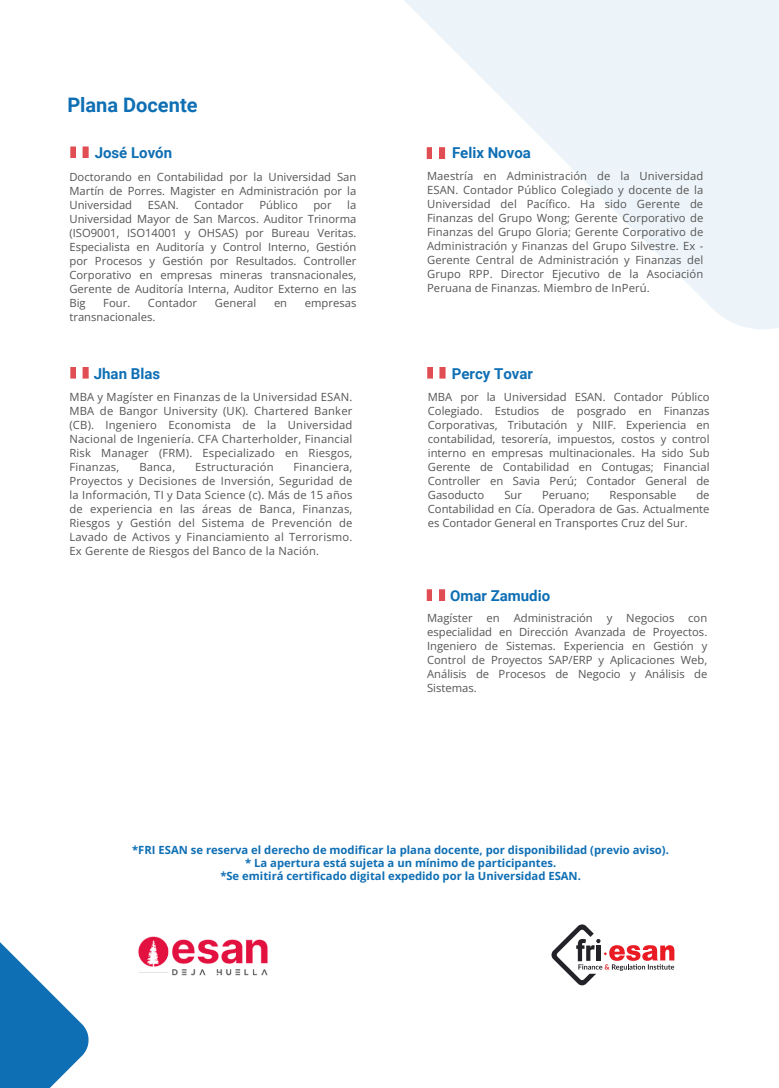
<style>
.page{position:relative;width:779px;height:1088px;background:#fff}
.page>*{position:absolute;margin:0;border:0;box-sizing:border-box;transform-origin:0 0}
.t1{font:700 20px "Roboto";color:#0f6fb4}
.t2{font:700 15px "Roboto";color:#0f6fb4}
.t3{font:11.25px/14px "Open Sans";color:#555;text-align:justify}
.t4{font:700 11.25px/13.1px "Open Sans";color:#0f6fb4;text-align:center}
</style>
<div class="page">
<svg style="left:0;top:942px;width:88px;height:145px;fill:#0f6fb4"></svg>
<svg style="left:427px;top:367px;width:5px;height:12px"></svg>
<svg style="left:432px;top:367px;width:14px;height:12px"></svg>
<svg style="left:70px;top:367px;width:5px;height:12px"></svg>
<svg style="left:75px;top:367px;width:14px;height:12px"></svg>
<svg style="left:426px;top:589px;width:5px;height:12px"></svg>
<svg style="left:431px;top:589px;width:15px;height:12px"></svg>
<svg style="left:70px;top:146px;width:5px;height:12px"></svg>
<svg style="left:75px;top:146px;width:14px;height:12px"></svg>
<svg style="left:404px;top:0;width:374px;height:329px;fill:#edf4f9"></svg>
<div style="left:416px;top:139px;width:19px;height:26px;background:#fff"></div>
<div style="left:427px;top:139px;width:20px;height:26px;background:#fff"></div>
<div style="left:416px;top:326px;width:19px;height:24px;background:#fff"></div>
<div style="left:427px;top:326px;width:20px;height:24px;background:#fff"></div>
<svg style="left:426px;top:147px;width:5px;height:12px"></svg>
<svg style="left:431px;top:141px;width:20px;height:24px"></svg>
<svg style="left:551px;top:924px;width:123px;height:61px"></svg>
<img style="left:138px;top:936px;width:130px;height:40px">
<p class="t1" style="left:67px;top:93px;width:132px">Plana Docente</p>
<p class="t2" style="left:95px;top:144px;width:79px">José Lovón</p>
<p class="t2" style="left:452px;top:144px;width:80px">Felix Novoa</p>
<h2 class="t3" style="left:69px;top:169px;width:288px">Doctorando en Contabilidad por la Universidad San Martín de Porres. Magister en Administración por la Universidad</h2>
<h2 class="t3" style="left:148px;top:197px;width:32px">ESAN.</h2>
<h2 class="t3" style="left:194px;top:197px;width:51px">Contador</h2>
<h2 class="t3" style="left:259px;top:197px;width:40px">Público</h2>
<h2 class="t3" style="left:313px;top:197px;width:20px">por</h2>
<h2 class="t3" style="left:69px;top:197px;width:288px;text-indent:278px">la Universidad Mayor de San Marcos. Auditor Trinorma (ISO9001, ISO14001 y OHSAS) por Bureau Veritas.<br>Especialista en Auditoría y Control Interno, Gestión por Procesos y Gestión por Resultados. Controller Corporativo en empresas mineras transnacionales, Gerente de Auditoría Interna, Auditor Externo en las Big</h2>
<h2 class="t3" style="left:103px;top:296px;width:28px">Four.</h2>
<h2 class="t3" style="left:148px;top:296px;width:51px">Contador</h2>
<h2 class="t3" style="left:215px;top:296px;width:43px">General</h2>
<h2 class="t3" style="left:274px;top:296px;width:15px">en</h2>
<h2 class="t3" style="left:305px;top:296px;width:53px">empresas</h2>
<h2 class="t3" style="left:69px;top:310px;width:87px">transnacionales.</h2>
<p class="t3" style="left:427px;top:168px;width:277px">Maestría en Administración de la Universidad ESAN. Contador Público Colegiado y docente de la Universidad del Pacífico. Ha sido Gerente de Finanzas del Grupo Wong; Gerente Corporativo de Finanzas del Grupo Gloria; Gerente Corporativo de Administración y Finanzas del Grupo Silvestre. Ex - Gerente Central de Administración y Finanzas del Grupo RPP. Director Ejecutivo de la Asociación Peruana de Finanzas. Miembro de InPerú.</p>
<p class="t2" style="left:94px;top:364px;width:68px">Jhan Blas</p>
<p class="t2" style="left:451px;top:364px;width:83px">Percy Tovar</p>
<h2 class="t3" style="left:69px;top:389px;width:284px">MBA y Magíster en Finanzas de la Universidad ESAN.<br>MBA de Bangor University (UK). Chartered Banker (CB). Ingeniero Economista de la Universidad Nacional de Ingeniería. CFA Charterholder, Financial Risk Manager (FRM). Especializado en Riesgos, Finanzas,</h2>
<h2 class="t3" style="left:139px;top:459px;width:37px">Banca,</h2>
<h2 class="t3" style="left:195px;top:459px;width:80px">Estructuración</h2>
<h2 class="t3" style="left:69px;top:459px;width:284px;text-indent:224px">Financiera, Proyectos y Decisiones de Inversión, Seguridad de la Información, TI y Data Science (c). Más de 15 años de experiencia en las áreas de Banca, Finanzas, Riesgos y Gestión del Sistema de Prevención de Lavado de Activos y Financiamiento al Terrorismo.<br>Ex Gerente de Riesgos del Banco de la Nación.</h2>
<p class="t3" style="left:427px;top:389px;width:283px">MBA por la Universidad ESAN. Contador Público Colegiado. Estudios de posgrado en Finanzas Corporativas, Tributación y NIIF. Experiencia en contabilidad, tesorería, impuestos, costos y control interno en empresas multinacionales. Ha sido Sub Gerente de Contabilidad en Contugas; Financial Controller en Savia Perú; Contador General de Gasoducto</p>
<p class="t3" style="left:427px;top:487px;width:283px;text-indent:268px">de Contabilidad en Cía. Operadora de Gas. Actualmente es Contador General en Transportes Cruz del Sur.</p>
<p class="t3" style="left:504px;top:487px;width:19px">Sur</p>
<p class="t3" style="left:541px;top:487px;width:49px">Peruano;</p>
<p class="t3" style="left:609px;top:487px;width:68px">Responsable</p>
<h2 class="t2" style="left:450px;top:587px;width:101px">Omar Zamudio</h2>
<h1 class="t3" style="left:427px;top:610px;width:281px">Magíster en Administración y Negocios con especialidad en Dirección Avanzada de Proyectos.<br>Ingeniero de Sistemas. Experiencia en Gestión y Control de Proyectos SAP/ERP y Aplicaciones Web, Análisis de Procesos de Negocio y Análisis de Sistemas.</h1>
<p class="t4" style="left:132px;top:843px;width:538px">*FRI ESAN se reserva el derecho de modificar la plana docente, por disponibilidad (previo aviso). * La apertura está sujeta a un mínimo de participantes.<br>*Se emitirá certificado digital expedido por la Universidad ESAN.</p>
</div>
